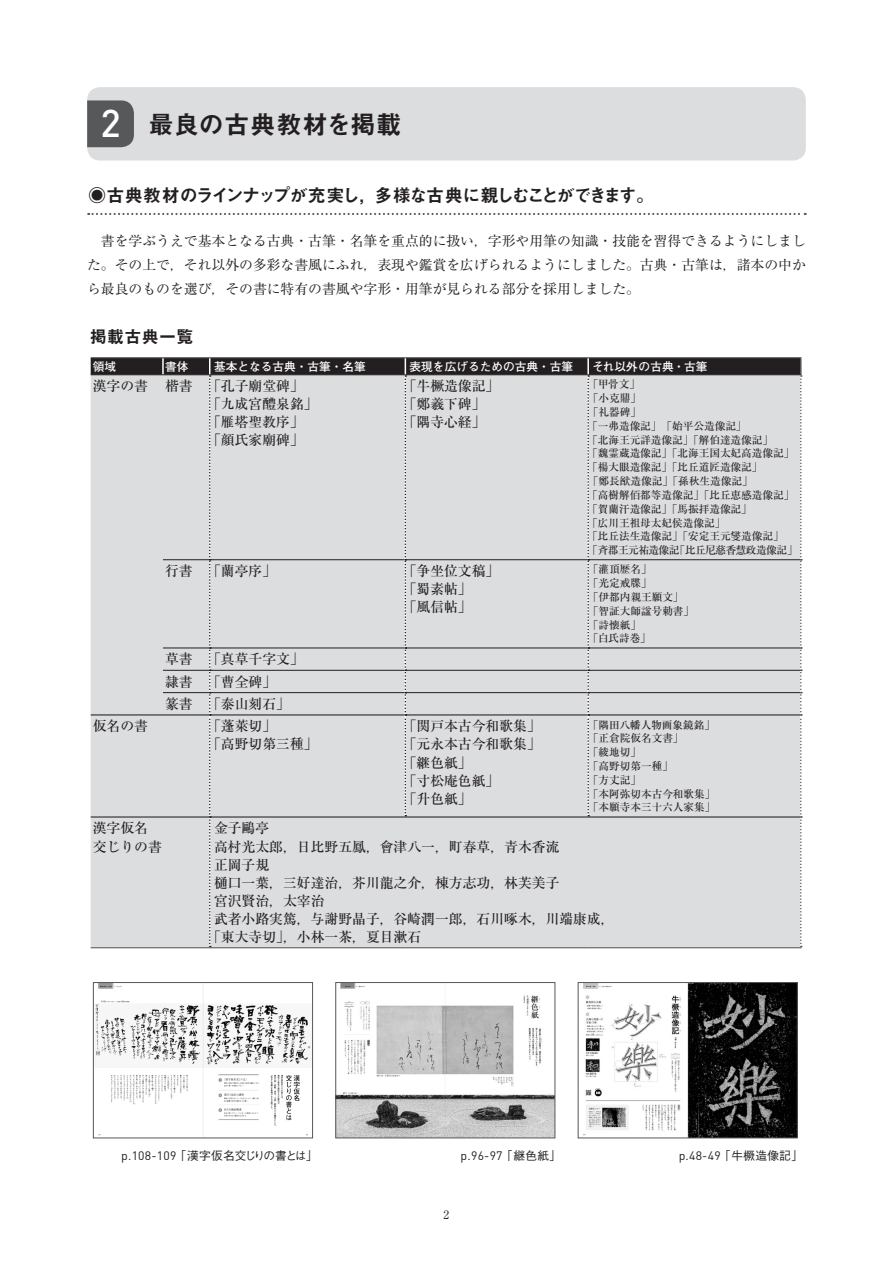
<style>
.page{position:relative;width:893px;height:1263px;background:#fff}
.page>*{position:absolute;margin:0;border:0;box-sizing:border-box;transform-origin:0 0}
.t1{font:500 38.25px "DIN";color:#fff}
.見出し_基本方針_小{font:25.5px "Midashi Go Pro MB31";letter-spacing:-.005em;color:#231f20}
.小出し{font:18px "Midashi Go Pro MB31";letter-spacing:-.095em;color:#231f20}
.見出し{font:16.95px "Midashi Go Pro MB31";letter-spacing:.02em;color:#231f20}
.t2{font:500 13.8px "Ryumin Pr 5";color:#231f20}
.本文{font:13.8px/24.5px "Ryumin Pro";color:#231f20;text-align:justify}
.tableName13Q{font:700 11.7px "Futo Go B101 Pr 5";color:#fff}
.cap{font:500 11.7px "Gothic BBB Pr 6";letter-spacing:.02em;color:#231f20}
.cap-2{font:500 11.7px "Gothic BBB Pr 6";letter-spacing:-.065em;color:#231f20}
.t3{font:11.55px "Ryumin Pr 6";color:#231f20}
.tableName13Q-2{font:500 10.65px "Ryumin Pr 5";color:#231f20}
.tableName13Q-3{font:500 10.65px "Ryumin Pr 5";letter-spacing:-.045em;color:#231f20}
.s1{font-family:"Ryumin Pr 6"}
.s2{font-family:"DIN";font-weight:400;font-size:12.3px}
.s3{font-family:"DIN";font-weight:400;font-size:12.15px}
</style>
<div class="page">
<div style="left:87px;top:87px;width:719px;height:74px;background:#dcdddf;border-radius:13px"></div>
<svg style="left:87px;top:100px;width:47px;height:47px;background:#5c5d5f"></svg>
<svg style="left:88px;top:213px;width:718px;height:2px"></svg>
<hr style="left:91px;top:947px;width:72px;height:1px;background:#57585a">
<hr style="left:163px;top:947px;width:47px;height:1px;background:#57585a">
<hr style="left:210px;top:947px;width:195px;height:1px;background:#57585a">
<hr style="left:405px;top:947px;width:183px;height:1px;background:#57585a">
<hr style="left:588px;top:947px;width:213px;height:1px;background:#57585a">
<hr style="left:91px;top:357px;width:72px;height:1px;background:#57585a">
<hr style="left:163px;top:357px;width:47px;height:1px;background:#57585a">
<hr style="left:210px;top:357px;width:195px;height:1px;background:#57585a">
<hr style="left:405px;top:357px;width:183px;height:1px;background:#57585a">
<hr style="left:588px;top:357px;width:213px;height:1px;background:#57585a">
<div style="left:91px;top:358px;width:711px;height:589px;background:#dcdddf"></div>
<img style="left:583px;top:984px;width:212px;height:152px">
<div style="left:578px;top:982px;width:219px;height:156px;border:1px solid #57585a"></div>
<img style="left:338px;top:984px;width:215px;height:152px">
<div style="left:336px;top:982px;width:219px;height:156px;border:1px solid #57585a"></div>
<img style="left:95px;top:984px;width:216px;height:152px">
<div style="left:93px;top:982px;width:220px;height:156px;border:1px solid #57585a"></div>
<p class="t1" style="left:100px;top:99px;width:22px">2</p>
<p class="見出し_基本方針_小" style="left:148px;top:103px;width:255px">最良の古典教材を掲載</p>
<p class="小出し" style="left:88px;top:181px;width:568px">◉古典教材のラインナップが充実し，多様な古典に親しむことができます。</p>
<p class="本文" style="left:87px;top:227px;width:720px">　書を学ぶうえで基本となる古典<span class="s1">・</span>古筆<span class="s1">・</span>名筆を重点的に扱い<span class="s1">，</span>字形や用筆の知識<span class="s1">・</span>技能を習得できるようにしました<span class="s1">。</span>その上で<span class="s1">，</span>それ以外の多彩な書風にふれ<span class="s1">，</span>表現や鑑賞を広げられるようにしました<span class="s1">。</span>古典<span class="s1">・</span>古筆は<span class="s1">，</span>諸本の中から最良のものを選び<span class="s1">，</span>その書に特有の書風や字形<span class="s1">・</span>用筆が見られる部分を採用しました<span class="s1">。</span></p>
<p class="見出し" style="left:90px;top:323px;width:105px">掲載古典一覧</p>
<p class="tableName13Q" style="left:93px;top:357px;width:25px">領域</p>
<p class="tableName13Q" style="left:165px;top:357px;width:25px">書体</p>
<p class="tableName13Q" style="left:214px;top:357px;width:154px">基本となる古典・古筆・名筆</p>
<p class="tableName13Q" style="left:410px;top:357px;width:165px">表現を広げるための古典・古筆</p>
<p class="tableName13Q" style="left:592px;top:357px;width:117px">それ以外の古典・古筆</p>
<p class="t2" style="left:93px;top:375px;width:57px">漢字の書</p>
<p class="t2" style="left:165px;top:375px;width:29px">楷書</p>
<p class="t2" style="left:207px;top:375px;width:98px">「孔子廟堂碑」</p>
<p class="t2" style="left:207px;top:393px;width:112px">「九成宮醴泉銘」</p>
<p class="t2" style="left:207px;top:411px;width:98px">「雁塔聖教序」</p>
<p class="t2" style="left:207px;top:429px;width:98px">「顔氏家廟碑」</p>
<p class="t2" style="left:403px;top:375px;width:98px">「牛橛造像記」</p>
<p class="t2" style="left:403px;top:393px;width:84px">「鄭羲下碑」</p>
<p class="t2" style="left:403px;top:411px;width:84px">「隅寺心経」</p>
<p class="tableName13Q-2" style="left:588px;top:376px;width:54px">「甲骨文」</p>
<p class="tableName13Q-2" style="left:588px;top:390px;width:55px">「小克鼎」</p>
<p class="tableName13Q-2" style="left:588px;top:404px;width:55px">「礼器碑」</p>
<p class="tableName13Q-2" style="left:587px;top:417px;width:161px">「一弗造像記」「始平公造像記」</p>
<p class="tableName13Q-2" style="left:587px;top:431px;width:188px">「北海王元詳造像記」「解伯達造像記」</p>
<p class="tableName13Q-2" style="left:587px;top:445px;width:209px">「魏霊蔵造像記」「北海王国太妃高造像記」</p>
<p class="tableName13Q-2" style="left:587px;top:459px;width:177px">「楊大眼造像記」「比丘道匠造像記」</p>
<p class="tableName13Q-2" style="left:588px;top:473px;width:166px">「鄭長猷造像記」「孫秋生造像記」</p>
<p class="tableName13Q-2" style="left:587px;top:487px;width:209px">「高樹解佰都等造像記」「比丘恵感造像記」</p>
<p class="tableName13Q-2" style="left:587px;top:500px;width:166px">「賀蘭汗造像記」「馬振拝造像記」</p>
<p class="tableName13Q-2" style="left:587px;top:514px;width:145px">「広川王祖母太妃侯造像記」　</p>
<p class="tableName13Q-2" style="left:587px;top:528px;width:198px">「比丘法生造像記」「安定王元燮造像記」</p>
<p class="tableName13Q-3" style="left:587px;top:542px;width:212px">「斉郡王元祐造像記「比丘尼慈香慧政造像記」</p>
<p class="t2" style="left:165px;top:560px;width:29px">行書</p>
<p class="t2" style="left:207px;top:560px;width:71px">「蘭亭序」</p>
<p class="t2" style="left:403px;top:560px;width:98px">「争坐位文稿」</p>
<p class="t2" style="left:403px;top:578px;width:71px">「蜀素帖」</p>
<p class="t2" style="left:403px;top:596px;width:71px">「風信帖」</p>
<p class="t2" style="left:165px;top:648px;width:29px">草書</p>
<p class="t2" style="left:207px;top:648px;width:98px">「真草千字文」</p>
<p class="t2" style="left:165px;top:671px;width:29px">隷書</p>
<p class="t2" style="left:207px;top:671px;width:71px">「曹全碑」</p>
<p class="t2" style="left:165px;top:693px;width:29px">篆書</p>
<p class="t2" style="left:207px;top:693px;width:84px">「泰山刻石」</p>
<p class="t2" style="left:93px;top:715px;width:57px">仮名の書</p>
<p class="t2" style="left:207px;top:715px;width:71px">「蓬萊切」</p>
<p class="t2" style="left:207px;top:733px;width:112px">「高野切第三種」</p>
<p class="t2" style="left:403px;top:715px;width:140px">「関戸本古今和歌集」</p>
<p class="t2" style="left:403px;top:733px;width:140px">「元永本古今和歌集」</p>
<p class="t2" style="left:403px;top:751px;width:71px">「継色紙」</p>
<p class="t2" style="left:403px;top:769px;width:98px">「寸松庵色紙」</p>
<p class="t2" style="left:403px;top:788px;width:71px">「升色紙」</p>
<p class="tableName13Q-2" style="left:588px;top:561px;width:65px">「灌頂歴名」</p>
<p class="tableName13Q-2" style="left:588px;top:575px;width:65px">「光定戒牒」</p>
<p class="tableName13Q-2" style="left:588px;top:589px;width:97px">「伊都内親王願文」</p>
<p class="tableName13Q-2" style="left:588px;top:602px;width:108px">「智証大師諡号勅書」</p>
<p class="tableName13Q-2" style="left:588px;top:616px;width:55px">「詩懐紙」</p>
<p class="tableName13Q-2" style="left:588px;top:630px;width:64px">「白氏詩巻」</p>
<p class="tableName13Q-2" style="left:588px;top:716px;width:129px">「隅田八幡人物画象鏡銘」</p>
<p class="tableName13Q-2" style="left:588px;top:730px;width:97px">「正倉院仮名文書」</p>
<p class="tableName13Q-2" style="left:588px;top:744px;width:55px">「綾地切」</p>
<p class="tableName13Q-2" style="left:588px;top:758px;width:87px">「高野切第一種」</p>
<p class="tableName13Q-2" style="left:588px;top:771px;width:55px">「方丈記」</p>
<p class="tableName13Q-2" style="left:588px;top:785px;width:129px">「本阿弥切本古今和歌集」</p>
<p class="tableName13Q-2" style="left:588px;top:799px;width:129px">「本願寺本三十六人家集」</p>
<p class="t2" style="left:93px;top:817px;width:57px">漢字仮名</p>
<p class="t2" style="left:93px;top:835px;width:71px">交じりの書</p>
<p class="t2" style="left:214px;top:817px;width:57px">金子鷗亭</p>
<p class="t2" style="left:214px;top:835px;width:347px">高村光太郎，日比野五鳳，會津八一，町春草，青木香流</p>
<p class="t2" style="left:214px;top:853px;width:57px">正岡子規</p>
<p class="t2" style="left:214px;top:872px;width:347px">樋口一葉，三好達治，芥川龍之介，棟方志功，林芙美子</p>
<p class="t2" style="left:214px;top:890px;width:112px">宮沢賢治，太宰治</p>
<p class="t2" style="left:214px;top:908px;width:402px">武者小路実篤，与謝野晶子，谷崎潤一郎，石川啄木，川端康成，</p>
<p class="t2" style="left:207px;top:926px;width:216px">「東大寺切」，小林一茶，夏目漱石</p>
<p class="cap-2" style="left:121px;top:1146px;width:198px"><span class="s2">p.</span><span class="s3">108</span><span class="s2">-</span><span class="s3">109</span>「漢字仮名交じりの書とは」</p>
<p class="cap" style="left:461px;top:1146px;width:102px"><span class="s2">p.</span><span class="s3">96</span><span class="s2">-</span><span class="s3">97</span>「継色紙」</p>
<p class="cap" style="left:679px;top:1146px;width:126px"><span class="s2">p.</span><span class="s3">48</span><span class="s2">-</span><span class="s3">49</span>「牛橛造像記」</p>
<p class="t3" style="left:443px;top:1206px;width:7px">2</p>
</div>
